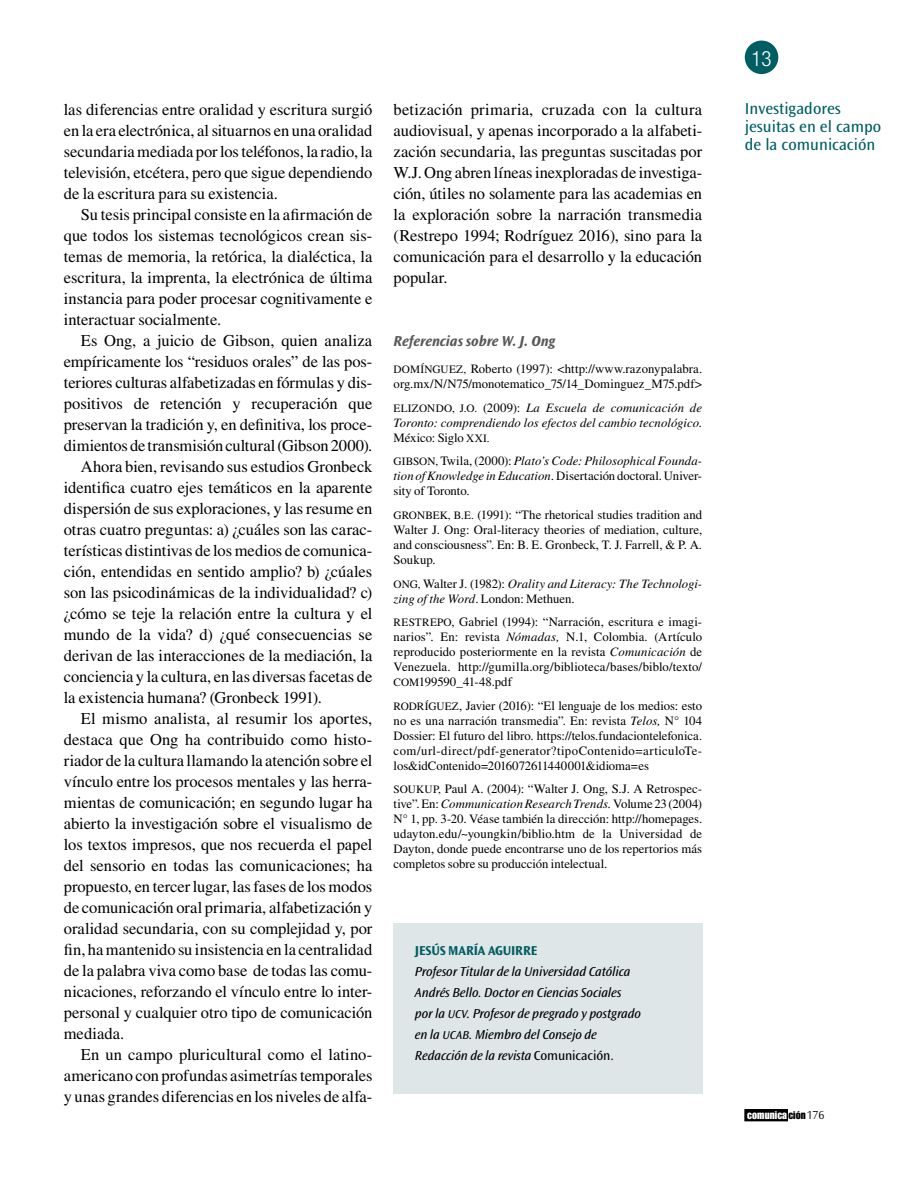
<style>
.page{position:relative;width:915px;height:1191px;background:#fff}
.page>*{position:absolute;margin:0;border:0;box-sizing:border-box;transform-origin:0 0}
.t1{font:300 condensed 21px "Helvetica Neue LT Std";color:#fff}
.t2{font:16.5px/21px "Times LT Std";color:#000;text-align:justify}
.t3{font:16.5px/17.9px "Ocean Sans Std";color:#005e62}
.t4{font:italic 700 15px "Ocean Sans Std";letter-spacing:-.005em;color:#58595b}
.t5{font:italic 13.5px/21px "Ocean Sans Std";letter-spacing:-.01em;color:#000}
.t6{font:700 13.5px "Ocean Sans Std";letter-spacing:-.01em;color:#005e62}
.t7{font:12.75px/15px "Times LT Std";color:#000;text-align:justify}
.t8{font:italic 12.75px/15px "Times LT Std";letter-spacing:.005em;color:#000;text-align:justify}
.t9{font:10.8px "Impact LT Std";letter-spacing:.01em;color:#fff}
.s1{font-size:11.25px}
.s2{font-style:normal;font-size:11.25px}
.s3{font-style:normal}
.s4{font-style:italic}
.s5{font-size:12px}
.s6{color:#000}
.s7{font-family:"Ocean Sans Std";font-weight:300;font-size:12.15px;color:#000}
</style>
<div class="page">
<div style="left:744px;top:41px;width:34px;height:33px;background:#005e62;border-radius:50%"></div>
<div style="left:744px;top:1109px;width:43px;height:11px;background:#000"></div>
<div style="left:744px;top:1109px;width:43px;height:12px;border:1px solid #000"></div>
<div style="left:393px;top:923px;width:309px;height:170px;background:#dfe6e7"></div>
<p class="t2" style="left:64px;top:98px;width:310px">las diferencias entre oralidad y escritura surgió en la era electrónica, al situarnos en una oralidad secundaria mediada por los teléfonos, la radio, la televisión, etcétera, pero que sigue dependiendo de la escritura para su existencia.</p>
<p class="t2" style="left:64px;top:203px;width:310px;text-indent:17px">Su tesis principal consiste en la afirmación de que todos los sistemas tecnológicos crean sis&shy;temas de memoria, la retórica, la dialéctica, la escritura, la imprenta, la electrónica de última instancia para poder procesar cognitivamente e interactuar socialmente.</p>
<p class="t2" style="left:81px;top:329px;width:293px">Es Ong, a juicio de Gibson, quien analiza</p>
<p class="t2" style="left:64px;top:350px;width:310px">empíricamente los “residuos orales” de las pos-</p>
<p class="t2" style="left:64px;top:371px;width:310px">teriores culturas alfabetizadas en fórmulas y dis-</p>
<p class="t2" style="left:64px;top:392px;width:310px">positivos de retención y recuperación que</p>
<p class="t2" style="left:64px;top:414px;width:310px">preservan la tradición y, en definitiva, los proce-</p>
<p class="t2" style="left:64px;top:435px;width:310px">dimientos de transmisión cultural (Gibson 2000).</p>
<p class="t2" style="left:81px;top:456px;width:293px">Ahora bien, revisando sus estudios Gronbeck</p>
<p class="t2" style="left:64px;top:477px;width:310px">identifica cuatro ejes temáticos en la aparente</p>
<p class="t2" style="left:64px;top:498px;width:310px">dispersión de sus exploraciones, y las resume en</p>
<p class="t2" style="left:64px;top:519px;width:310px">otras cuatro preguntas: a) ¿cuáles son las carac-</p>
<p class="t2" style="left:64px;top:540px;width:310px">terísticas distintivas de los medios de comunica-</p>
<p class="t2" style="left:64px;top:561px;width:310px">ción, entendidas en sentido amplio? b) ¿cúales</p>
<p class="t2" style="left:64px;top:582px;width:310px">son las psicodinámicas de la individualidad? c)</p>
<p class="t2" style="left:64px;top:603px;width:310px">¿cómo se teje la relación entre la cultura y el</p>
<p class="t2" style="left:64px;top:624px;width:310px">mundo de la vida? d) ¿qué consecuencias se</p>
<p class="t2" style="left:64px;top:645px;width:310px">derivan de las interacciones de la mediación, la</p>
<p class="t2" style="left:64px;top:666px;width:310px">conciencia y la cultura, en las diversas facetas de</p>
<p class="t2" style="left:64px;top:687px;width:259px">la existencia humana? (Gronbeck 1991).</p>
<p class="t2" style="left:81px;top:708px;width:293px">El mismo analista, al resumir los aportes,</p>
<p class="t2" style="left:64px;top:729px;width:310px">destaca que Ong ha contribuido como histo-</p>
<p class="t2" style="left:64px;top:750px;width:310px">riador de la cultura llamando la atención sobre el</p>
<p class="t2" style="left:64px;top:771px;width:310px">vínculo entre los procesos mentales y las herra-</p>
<p class="t2" style="left:64px;top:792px;width:310px">mientas de comunicación; en segundo lugar ha</p>
<p class="t2" style="left:64px;top:813px;width:310px">abierto la investigación sobre el visualismo de</p>
<p class="t2" style="left:64px;top:834px;width:310px">los textos impresos, que nos recuerda el papel</p>
<p class="t2" style="left:64px;top:855px;width:310px">del sensorio en todas las comunicaciones; ha</p>
<p class="t2" style="left:64px;top:876px;width:310px">propuesto, en tercer lugar, las fases de los modos</p>
<p class="t2" style="left:64px;top:897px;width:310px">de comunicación oral primaria, alfabetización y</p>
<p class="t2" style="left:64px;top:918px;width:310px">oralidad secundaria, con su complejidad y, por</p>
<p class="t2" style="left:64px;top:939px;width:310px">fin, ha mantenido su insistencia en la centralidad</p>
<p class="t2" style="left:64px;top:960px;width:310px">de la palabra viva como base de todas las comu-</p>
<p class="t2" style="left:64px;top:981px;width:310px">nicaciones, reforzando el vínculo entre lo inter-</p>
<p class="t2" style="left:64px;top:1002px;width:310px">personal y cualquier otro tipo de comunicación</p>
<p class="t2" style="left:64px;top:1023px;width:62px">mediada.</p>
<p class="t2" style="left:81px;top:1044px;width:293px">En un campo pluricultural como el latino-</p>
<p class="t2" style="left:64px;top:1065px;width:310px">americano con profundas asimetrías temporales</p>
<p class="t2" style="left:64px;top:1086px;width:310px">y unas grandes diferencias en los niveles de alfa-</p>
<p class="t2" style="left:393px;top:99px;width:310px">betización primaria, cruzada con la cultura audiovisual, y apenas incorporado a la alfabeti&shy;zación secundaria, las preguntas suscitadas por W.J. Ong abren líneas inexploradas de investiga&shy;ción, útiles no solamente para las academias en la exploración sobre la narración transmedia (Restrepo 1994; Rodríguez 2016), sino para la comunicación para el desarrollo y la educación popular.</p>
<p class="t4" style="left:393px;top:332px;width:163px">Referencias sobre W. J. Ong</p>
<p class="t7" style="left:393px;top:361px;width:310px"><span class="s1">DOMÍNGUEZ,</span> Roberto (1997): &lt;http://www.razonypalabra. org.mx/N/N75/monotematico_75/14_Dominguez_M75.pdf&gt;</p>
<p class="t8" style="left:393px;top:400px;width:310px"><span class="s2">ELIZONDO, J.O.</span> <span class="s3">(2009):</span> La Escuela de comunicación de Toronto: comprendiendo los efectos del cambio tecnológico.<br><span class="s3">México: Siglo</span> <span class="s2">XXI.</span></p>
<p class="t8" style="left:393px;top:454px;width:310px"><span class="s2">GIBSON,</span> <span class="s3">Twila, (2000):</span> Plato’s Code: Philosophical Founda&shy;tion of Knowledge in Education. <span class="s3">Disertación doctoral. Univer&shy;sity of Toronto.</span></p>
<p class="t7" style="left:393px;top:507px;width:310px"><span class="s1">GRONBEK, B.E.</span> (1991): “The rhetorical studies tradition and Walter J. Ong: Oral-literacy theories of mediation, culture, and consciousness”. En: B. E. Gronbeck, T. J. Farrell, &amp; P. A.<br>Soukup.</p>
<p class="t8" style="left:393px;top:576px;width:310px"><span class="s2">ONG,</span> <span class="s3">Walter J. (1982):</span> Orality and Literacy: The Technologi&shy;zing of the Word<span class="s3">. London: Methuen.</span></p>
<p class="t7" style="left:393px;top:614px;width:310px"><span class="s1">RESTREPO</span>, Gabriel (1994): “Narración, escritura e imagi&shy;narios”. En: revista <span class="s4">Nómadas,</span> N.1, Colombia. (Artículo reproducido posteriormente en la revista <span class="s4">Comunicación</span> de Venezuela. http://gumilla.org/biblioteca/bases/biblo/texto/ <span class="s1">COM</span>199590_41-48.pdf</p>
<p class="t7" style="left:393px;top:697px;width:310px"><span class="s1">RODRÍGUEZ</span>, Javier (2016): “El lenguaje de los medios: esto no es una narración transmedia”. En: revista <span class="s4">Telos,</span> N° 104<br>Dossier: El futuro del libro. https://telos.fundaciontelefonica. com/url-direct/pdf-generator?tipoContenido=articuloTe&shy;los&amp;idContenido=2016072611440001&amp;idioma=es</p>
<p class="t7" style="left:393px;top:781px;width:310px"><span class="s1">SOUKUP,</span> Paul A. (2004): “Walter J. Ong, S.J. A Retrospec&shy;tive”. En: <span class="s4">Communication Research Trends.</span> Volume 23 (2004)<br>N° 1, pp. 3-20. Véase también la dirección: http://homepages. udayton.edu/~youngkin/biblio.htm de la Universidad de Dayton, donde puede encontrarse uno de los repertorios más completos sobre su producción intelectual.</p>
<p class="t6" style="left:415px;top:943px;width:124px">JESÚS MARÍA AGUIRRE</p>
<p class="t5" style="left:415px;top:961px;width:227px">Profesor Titular de la Universidad Católica Andrés Bello. Doctor en Ciencias Sociales por la <span class="s5">UCV</span>. Profesor de pregrado y postgrado en la <span class="s5">UCAB</span>. Miembro del Consejo de Redacción de la revista <span class="s3">Comunicación.</span></p>
<p class="t1" style="left:751px;top:46px;width:22px">13</p>
<p class="t3" style="left:744px;top:100px;width:138px">Investigadores jesuitas en el campo de la comunicación</p>
<p class="t9" style="left:747px;top:1108px;width:78px">comunica <span class="s6">ción</span><span class="s7">176</span></p>
</div>
